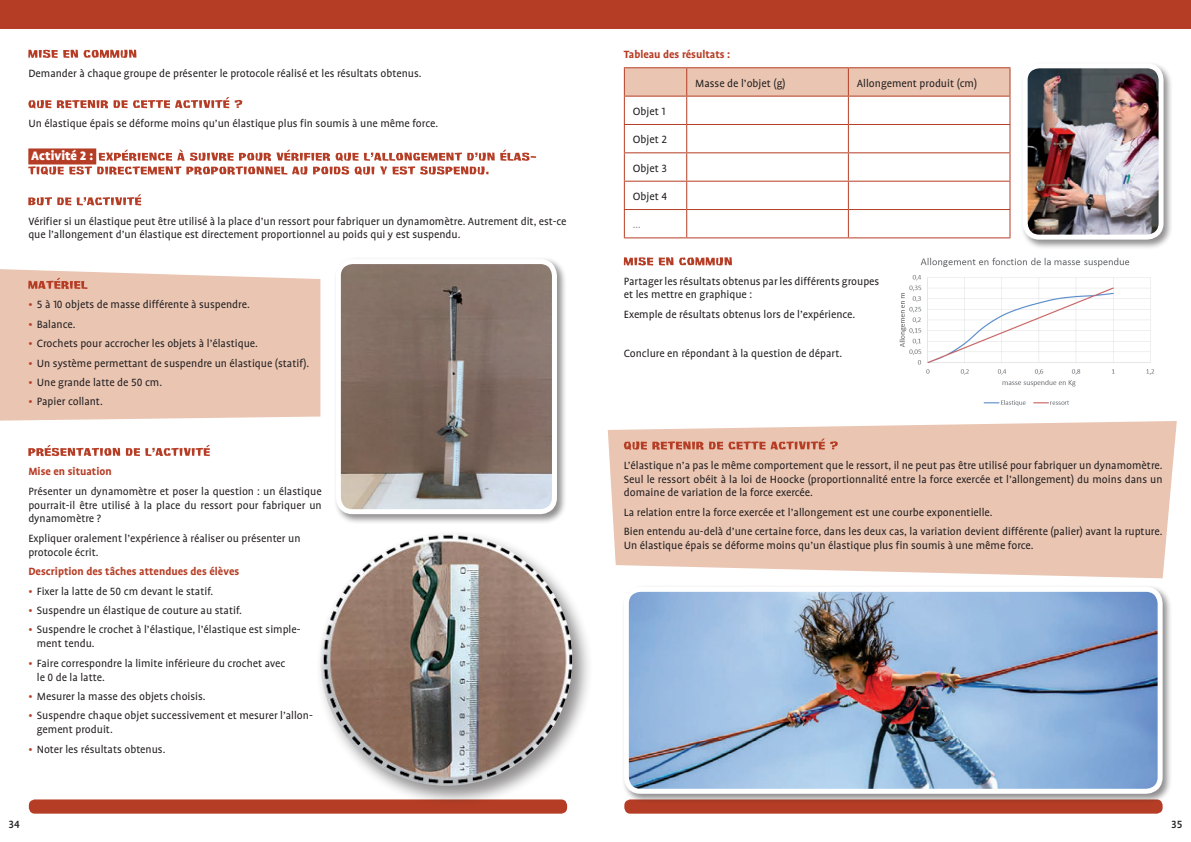
<style>
.page{position:relative;width:1191px;height:842px;background:#fff}
.page>*{position:absolute;margin:0;border:0;box-sizing:border-box;transform-origin:0 0}
.t1{font:900 14px "Profile OT";color:#fff}
.t2{font:12px/13.8px "Profile OT";color:#231f20}
.t3{font:700 12px "Profile OT";color:#b63d25}
.t4{font:500 12px "Profile OT";color:#231f20}
.t5{font:12px "Profile OT";color:#939598}
.s1{color:#b63d25}
</style>
<div class="page">
<svg style="left:608px;top:421px;width:568px;height:157px;background:#eacab8"></svg>
<div style="left:0;top:269px;width:320px;height:152px;background:#e9c5b2"></div>
<div style="left:29px;top:799px;width:538px;height:15px;background:#b63d25;border-radius:6px"></div>
<div style="left:624px;top:799px;width:538px;height:15px;background:#b63d25;border-radius:6px"></div>
<svg style="left:28px;top:50px;width:108px;height:8px"></svg>
<svg style="left:28px;top:97px;width:214px;height:12px"></svg>
<div style="left:28px;top:148px;width:68px;height:16px;background:#b63d25"></div>
<svg style="left:28px;top:150px;width:508px;height:25px"></svg>
<svg style="left:28px;top:194px;width:113px;height:11px"></svg>
<svg style="left:28px;top:278px;width:59px;height:11px"></svg>
<svg style="left:28px;top:445px;width:182px;height:11px"></svg>
<div style="left:0;top:0;width:1191px;height:28px;background:#b63d25"></div>
<hr style="left:624px;top:67px;width:62px;height:1px;background:#b63d25">
<hr style="left:686px;top:67px;width:162px;height:1px;background:#b63d25">
<hr style="left:848px;top:67px;width:162px;height:1px;background:#b63d25">
<svg style="left:624px;top:68px;width:386px;height:169px"></svg>
<hr style="left:624px;top:237px;width:62px;height:1px;background:#b63d25">
<hr style="left:686px;top:237px;width:162px;height:1px;background:#b63d25">
<hr style="left:848px;top:237px;width:162px;height:1px;background:#b63d25">
<svg style="left:624px;top:257px;width:108px;height:9px"></svg>
<svg style="left:624px;top:438px;width:213px;height:12px;background:#d79681"></svg>
<div style="left:334px;top:257px;width:233px;height:267px;background:#231f20;opacity:.5"></div>
<img style="left:338px;top:262px;width:216px;height:250px">
<div style="left:336px;top:259px;width:221px;height:255px;border:5px solid #fff;border-radius:14px"></div>
<div style="left:622px;top:585px;width:550px;height:219px;background:#231f20;opacity:.5"></div>
<img style="left:626px;top:589px;width:534px;height:202px">
<div style="left:624px;top:587px;width:538px;height:207px;border:5px solid #fff;border-radius:14px"></div>
<img style="left:899px;top:257px;width:256px;height:149px">
<div style="left:316px;top:529px;width:278px;height:278px;background:#231f20;opacity:.5"></div>
<img style="left:320px;top:534px;width:252px;height:252px;border-radius:126px">
<div style="left:1020px;top:61px;width:153px;height:189px;background:#231f20;opacity:.5"></div>
<img style="left:1025px;top:66px;width:136px;height:171px">
<div style="left:1022px;top:63px;width:141px;height:177px;border:5px solid #fff;border-radius:14px"></div>
<p class="t2" style="left:28px;top:67px;width:395px">Demander à chaque groupe de présenter le protocole réalisé et les résultats obtenus.</p>
<p class="t2" style="left:28px;top:117px;width:411px">Un élastique épais se déforme moins qu’un élastique plus fin soumis à une même force.</p>
<p class="t1" style="left:31px;top:148px;width:64px">Activité 2 :</p>
<p class="t2" style="left:28px;top:214px;width:540px">Vérifier si un élastique peut être utilisé à la place d’un ressort pour fabriquer un dynamomètre. Autrement dit, est-ce que l’allongement d’un élastique est directement proportionnel au poids qui y est suspendu.</p>
<p class="t2" style="left:28px;top:298px;width:223px"><span class="s1">•</span> 5 à 10 objets de masse différente à suspendre.</p>
<p class="t2" style="left:28px;top:317px;width:49px"><span class="s1">•</span> Balance.</p>
<p class="t2" style="left:28px;top:337px;width:231px"><span class="s1">•</span> Crochets pour accrocher les objets à l’élastique.</p>
<p class="t2" style="left:28px;top:356px;width:282px"><span class="s1">•</span> Un système permettant de suspendre un élastique (statif).</p>
<p class="t2" style="left:28px;top:376px;width:135px"><span class="s1">•</span> Une grande latte de 50 cm.</p>
<p class="t2" style="left:28px;top:395px;width:76px"><span class="s1">•</span> Papier collant.</p>
<p class="t3" style="left:28px;top:465px;width:85px">Mise en situation</p>
<p class="t2" style="left:28px;top:484px;width:295px;text-align:justify">Présenter un dynamomètre et poser la question : un élastique pourrait-il être utilisé à la place du ressort pour fabriquer un dynamomètre ?</p>
<p class="t2" style="left:28px;top:531px;width:274px">Expliquer oralement l’expérience à réaliser ou présenter un protocole écrit.</p>
<p class="t3" style="left:28px;top:565px;width:212px">Description des tâches attendues des élèves</p>
<p class="t2" style="left:28px;top:584px;width:186px"><span class="s1">•</span> Fixer la latte de 50 cm devant le statif.</p>
<p class="t2" style="left:28px;top:604px;width:215px"><span class="s1">•</span> Suspendre un élastique de couture au statif.</p>
<p class="t2" style="left:37px;top:623px;width:265px;text-indent:-9px"><span class="s1">•</span> Suspendre le crochet à l’élastique, l’élastique est simple&shy;ment tendu.</p>
<p class="t2" style="left:37px;top:656px;width:250px;text-indent:-9px"><span class="s1">•</span> Faire correspondre la limite inférieure du crochet avec le 0 de la latte.</p>
<p class="t2" style="left:28px;top:690px;width:179px"><span class="s1">•</span> Mesurer la masse des objets choisis.</p>
<p class="t2" style="left:37px;top:709px;width:277px;text-indent:-9px"><span class="s1">•</span> Suspendre chaque objet successivement et mesurer l’allon&shy;gement produit.</p>
<p class="t2" style="left:28px;top:742px;width:139px"><span class="s1">•</span> Noter les résultats obtenus.</p>
<p class="t3" style="left:624px;top:47px;width:108px">Tableau des résultats :</p>
<p class="t2" style="left:695px;top:76px;width:92px">Masse de l’objet (g)</p>
<p class="t2" style="left:857px;top:76px;width:122px">Allongement produit (cm)</p>
<p class="t2" style="left:633px;top:105px;width:34px">Objet 1</p>
<p class="t2" style="left:633px;top:133px;width:36px">Objet 2</p>
<p class="t2" style="left:633px;top:161px;width:36px">Objet 3</p>
<p class="t2" style="left:633px;top:190px;width:36px">Objet 4</p>
<p class="t5" style="left:633px;top:218px;width:9px">…</p>
<p class="t2" style="left:624px;top:274px;width:257px">Partager les résultats obtenus par les différents groupes et les mettre en graphique :</p>
<p class="t2" style="left:624px;top:308px;width:233px">Exemple de résultats obtenus lors de l’expérience.</p>
<p class="t2" style="left:624px;top:347px;width:220px">Conclure en répondant à la question de départ.</p>
<p class="t2" style="left:624px;top:458px;width:540px;text-align:justify">L’élastique n’a pas le même comportement que le ressort, il ne peut pas être utilisé pour fabriquer un dynamomètre.<br>Seul le ressort obéit à la loi de Hoocke (proportionnalité entre la force exercée et l’allongement) du moins dans un domaine de variation de la force exercée.</p>
<p class="t2" style="left:624px;top:503px;width:540px;line-height:19.5px">La relation entre la force exercée et l’allongement est une courbe exponentielle.<br>Bien entendu au-delà d’une certaine force, dans les deux cas, la variation devient différente (palier) avant la rupture.</p>
<p class="t2" style="left:624px;top:539px;width:411px">Un élastique épais se déforme moins qu’un élastique plus fin soumis à une même force.</p>
<p class="t4" style="left:8px;top:817px;width:13px">34</p>
<p class="t4" style="left:1171px;top:817px;width:13px">35</p>
</div>
